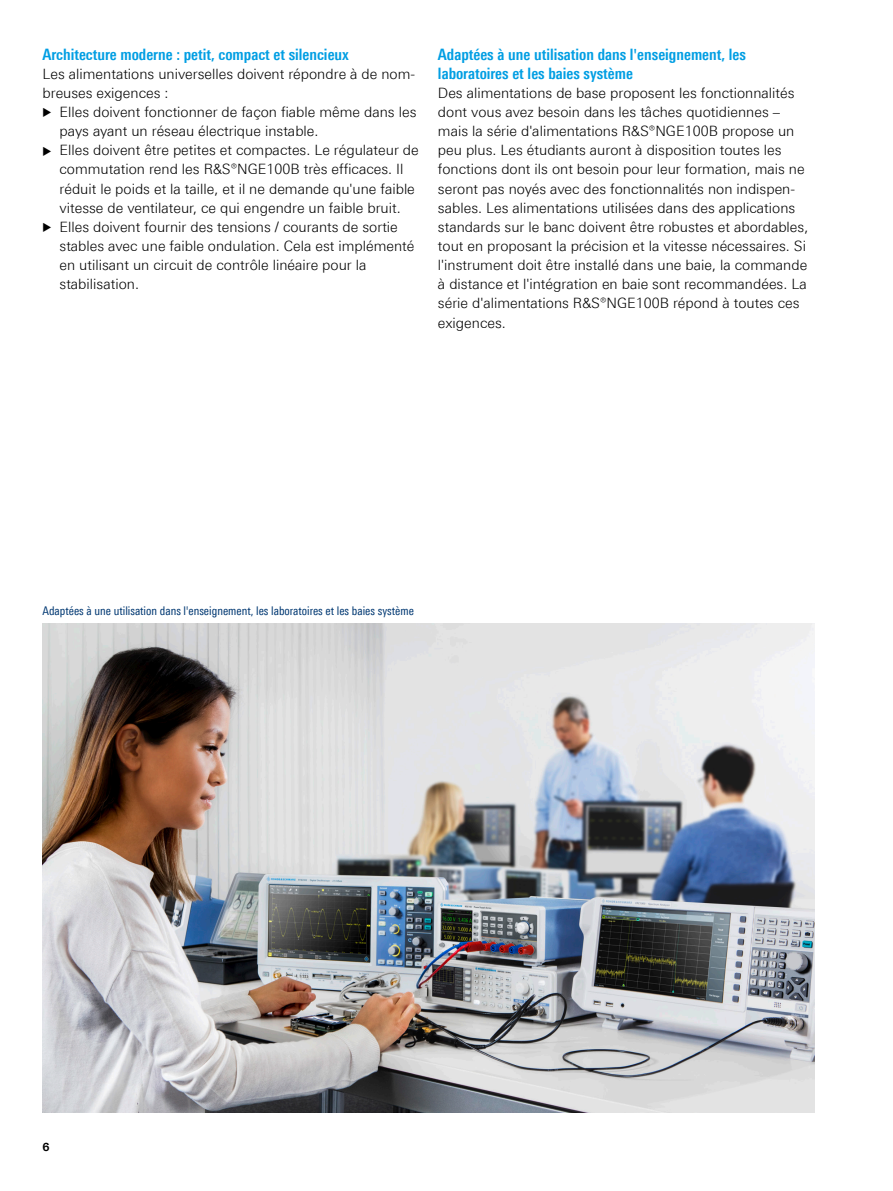
<style>
.page{position:relative;width:893px;height:1191px;background:#fff}
.page>*{position:absolute;margin:0;border:0;box-sizing:border-box;transform-origin:0 0}
.Absatzfett_cyan{font:700 condensed 15.75px/19.2px "Linotype Universfor RS";color:#009ee3}
.Haupttext_ohne_Abstand{font:300 14.25px/19.2px "Linotype Universfor RS";color:#000}
.Bildunterschrift{font:condensed 12px "Linotype Universfor RS";color:#003872}
.t1{font:700 11.25px "Linotype Universfor RS";color:#000}
.s1{font-size:11.4px}
</style>
<div class="page">
<img style="left:43px;top:624px;width:771px;height:488px">
<p class="Absatzfett_cyan" style="left:43px;top:44px;width:308px">Architecture moderne : petit, compact et silencieux</p>
<p class="Haupttext_ohne_Abstand" style="left:43px;top:64px;width:374px">Les alimentations universelles doivent répondre à de nom&shy;breuses exigences :</p>
<p class="Haupttext_ohne_Abstand" style="left:60px;top:102px;width:358px;text-indent:-17px"><span class="s1">▶</span> Elles doivent fonctionner de façon fiable même dans les pays ayant un réseau électrique instable.</p>
<p class="Haupttext_ohne_Abstand" style="left:60px;top:140px;width:361px;text-indent:-17px"><span class="s1">▶</span> Elles doivent être petites et compactes. Le régulateur de commutation rend les R&amp;S®NGE100B très efficaces. Il réduit le poids et la taille, et il ne demande qu'une faible vitesse de ventilateur, ce qui engendre un faible bruit.</p>
<p class="Haupttext_ohne_Abstand" style="left:60px;top:217px;width:356px;text-indent:-17px"><span class="s1">▶</span> Elles doivent fournir des tensions / courants de sortie stables avec une faible ondulation. Cela est implémenté en utilisant un circuit de contrôle linéaire pour la stabilisation.</p>
<p class="Absatzfett_cyan" style="left:438px;top:44px;width:309px">Adaptées à une utilisation dans l'enseignement, les laboratoires et les baies système</p>
<p class="Haupttext_ohne_Abstand" style="left:438px;top:83px;width:372px">Des alimentations de base proposent les fonctionnalités dont vous avez besoin dans les tâches quotidiennes – mais la série d'alimentations R&amp;S®NGE100B propose un peu plus. Les étudiants auront à disposition toutes les fonctions dont ils ont besoin pour leur formation, mais ne seront pas noyés avec des fonctionnalités non indispen&shy;sables. Les alimentations utilisées dans des applications standards sur le banc doivent être robustes et abordables, tout en proposant la précision et la vitesse nécessaires. Si l'instrument doit être installé dans une baie, la commande à distance et l'intégration en baie sont recommandées. La série d'alimentations R&amp;S®NGE100B répond à toutes ces exigences.</p>
<p class="Bildunterschrift" style="left:43px;top:603px;width:373px">Adaptées à une utilisation dans l'enseignement, les laboratoires et les baies système</p>
<p class="t1" style="left:43px;top:1139px;width:9px">6</p>
</div>
